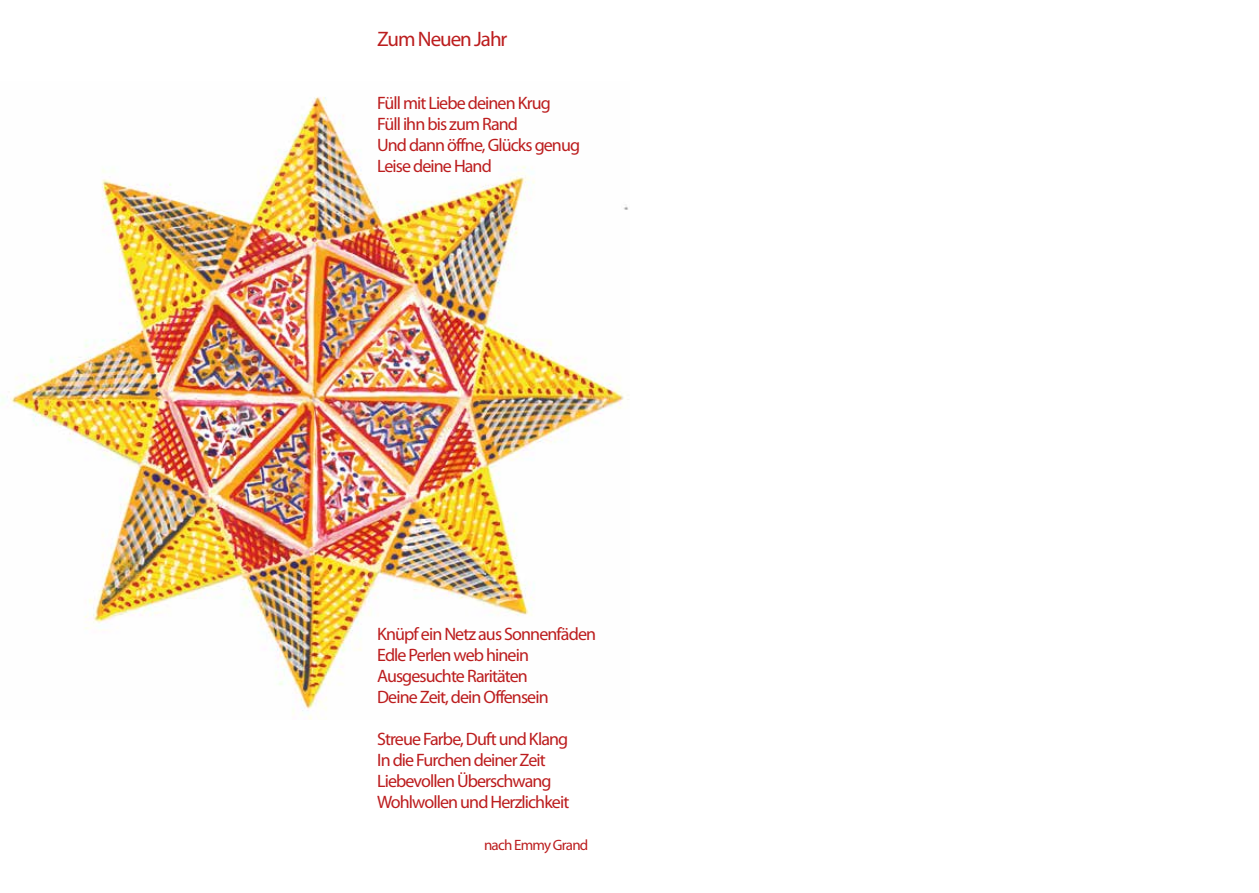
<style>
.page{position:relative;width:1259px;height:893px;background:#fff}
.page>*{position:absolute;margin:0;border:0;box-sizing:border-box;transform-origin:0 0}
.t1{font:21px "Myriad Pro";letter-spacing:-.05em;color:#bc1d1e}
.t2{font:18px/21px "Myriad Pro";letter-spacing:-.05em;color:#bc1d1e}
.t3{font:15px "Myriad Pro";letter-spacing:-.05em;color:#bc1d1e}
</style>
<div class="page">
<img style="left:0;top:96px;width:629px;height:624px">
<p class="t1" style="left:377px;top:26px;width:132px">Zum Neuen Jahr</p>
<p class="t2" style="left:377px;top:92px;width:204px">Füll mit Liebe deinen Krug<br>Füll ihn bis zum Rand<br>Und dann öffne, Glücks genug<br>Leise deine Hand</p>
<p class="t2" style="left:377px;top:624px;width:220px">Knüpf ein Netz aus Sonnenfäden<br>Edle Perlen web hinein<br>Ausgesuchte Raritäten<br>Deine Zeit, dein Offensein</p>
<p class="t2" style="left:377px;top:729px;width:194px">Streue Farbe, Duft und Klang<br>In die Furchen deiner Zeit<br>Liebevollen Überschwang<br>Wohlwollen und Herzlichkeit</p>
<p class="t3" style="left:484px;top:836px;width:106px">nach Emmy Grand</p>
</div>
